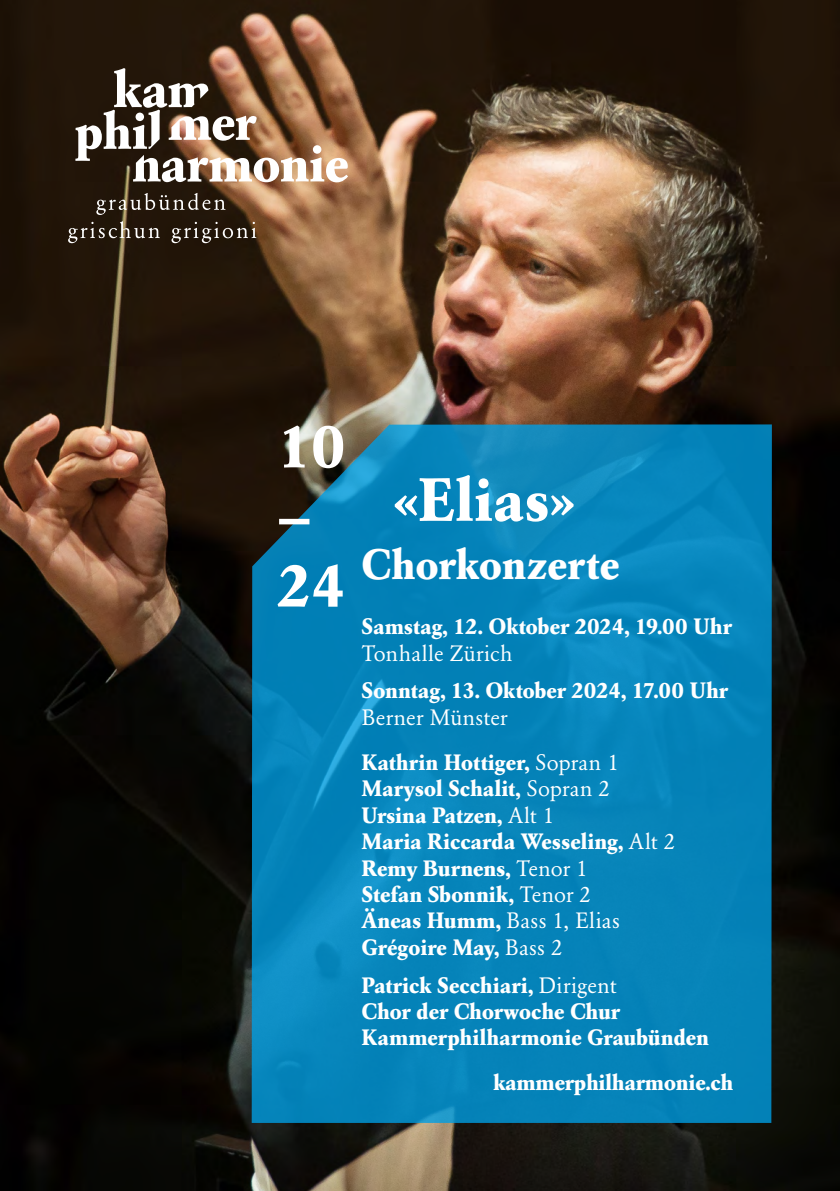
<style>
.page{position:relative;width:840px;height:1191px;background:#fff}
.page>*{position:absolute;margin:0;border:0;box-sizing:border-box;transform-origin:0 0}
.t1{font:60.4px/69.6px "Garamond BE Bold";color:#fff}
.t2{font:60px "Garamond BE Bold";letter-spacing:.025em;color:#fff}
.t3{font:42px "Garamond BE Bold";letter-spacing:.015em;color:#fff}
.t4{font:22px/26.4px "Garamond BE Bold";letter-spacing:.015em;color:#fff}
.t5{font:22px "Garamond BE Regular";letter-spacing:.015em;color:#fff}
.s1{font-family:"Garamond BE Regular"}
.s2{font-family:"Garamond BE Bold"}
</style>
<div class="page">
<img style="left:0;top:0;width:839px;height:1191px">
<svg style="left:75px;top:68px;width:273px;height:114px"></svg>
<svg style="left:68px;top:221px;width:92px;height:22px;background:#483c31"></svg>
<svg style="left:171px;top:222px;width:85px;height:21px;background:#473c31"></svg>
<svg style="left:96px;top:193px;width:129px;height:22px;background:#483d31"></svg>
<svg style="left:251px;top:424px;width:520px;height:699px;background:#0880b4"></svg>
<h1 class="t1" style="left:278px;top:402px;width:69px">10 –<br>24</h1>
<h2 class="t2" style="left:394px;top:446px;width:181px">«Elias»</h2>
<h3 class="t3" style="left:361px;top:527px;width:258px">Chorkonzerte</h3>
<p class="t4" style="left:361px;top:610px;width:371px">Samstag, 12. Oktober 2024, 19.00 Uhr</p>
<p class="t5" style="left:361px;top:634px;width:152px">Tonhalle Zürich</p>
<p class="t4" style="left:361px;top:674px;width:367px">Sonntag, 13. Oktober 2024, 17.00 Uhr</p>
<p class="t5" style="left:361px;top:698px;width:147px">Berner Münster</p>
<p class="t4" style="left:361px;top:745px;width:314px">Kathrin Hottiger, <span class="s1">Sopran 1<br></span>Marysol Schalit, <span class="s1">Sopran 2<br></span>Ursina Patzen, <span class="s1">Alt 1<br></span>Maria Riccarda Wesseling, <span class="s1">Alt 2<br></span>Remy Burnens, <span class="s1">Tenor 1<br></span>Stefan Sbonnik, <span class="s1">Tenor 2</span></p>
<p class="t5" style="left:361px;top:902px;width:259px"><span class="s2">Äneas Humm,</span> Bass 1, Elias</p>
<p class="t4" style="left:361px;top:925px;width:256px;line-height:37.8px">Grégoire May, <span class="s1">Bass 2<br></span>Patrick Secchiari, <span class="s1">Dirigent</span></p>
<p class="t4" style="left:361px;top:994px;width:348px">Chor der Chorwoche Chur<br>Kammerphilharmonie Graubünden</p>
<p class="t4" style="left:493px;top:1066px;width:241px">kammerphilharmonie.ch</p>
</div>
